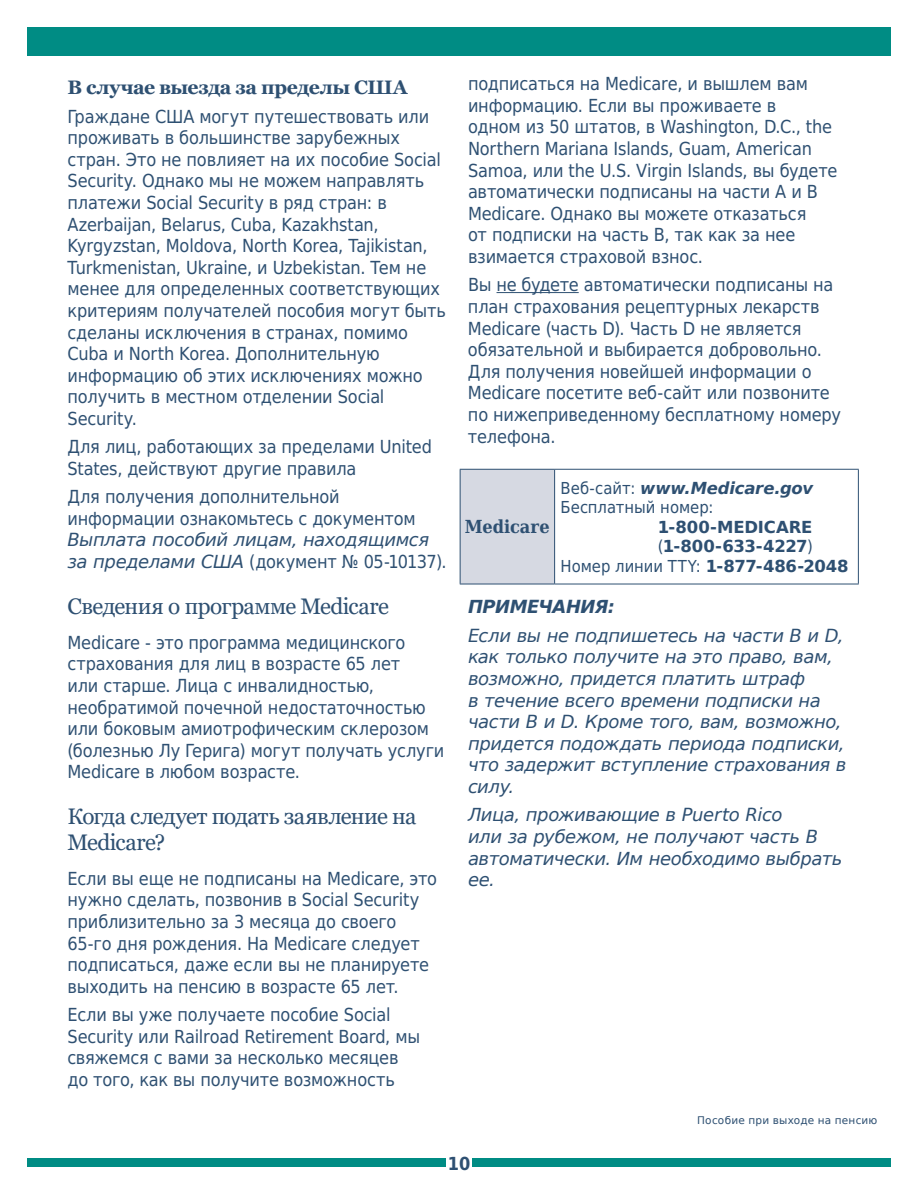
<style>
.page{position:relative;width:918px;height:1188px;background:#fff}
.page>*{position:absolute;margin:0;border:0;box-sizing:border-box;transform-origin:0 0}
.t1{font:22.5px/25.5px "Georgia";letter-spacing:-.025em;color:#2e5072}
.t2{font:700 19.5px "Georgia";letter-spacing:-.025em;color:#2e5072}
.t3{font:18px/21.6px "DejaVu Sans Condensed";letter-spacing:-.01em;color:#2e5072}
.t4{font:italic 18px/21.6px "DejaVu Sans";letter-spacing:-.025em;color:#2e5072}
.t5{font:italic 700 18px "DejaVu Sans";letter-spacing:-.025em;color:#2e5072}
.t6{font:700 18px "DejaVu Serif Condensed";color:#2e5072}
.t7{font:700 18px "DejaVu Sans Condensed";color:#2e5072}
.t8{font:16.5px "DejaVu Sans Condensed";color:#2e5072}
.t9{font:700 16.5px "DejaVu Sans";letter-spacing:-.01em;color:#2e5072}
.t10{font:italic 700 16.5px "DejaVu Sans";letter-spacing:-.015em;color:#2e5072}
.t11{font:10.5px "DejaVu Sans";letter-spacing:.02em;color:#2e5072}
.s1{font-family:"DejaVu Sans";font-style:italic}
.s2{font-family:"DejaVu Sans Condensed";font-weight:400;font-style:normal}
.s3{font-family:"DejaVu Sans Condensed";font-weight:400}
.s4{font-family:"DejaVu Sans";font-weight:700}
</style>
<div class="page">
<div style="left:27px;top:1159px;width:419px;height:8px;background:#008c84"></div>
<div style="left:472px;top:1159px;width:419px;height:8px;background:#008c84"></div>
<div style="left:27px;top:27px;width:864px;height:28px;background:#008c84"></div>
<hr style="left:497px;top:292px;width:82px;height:1px;background:#2e5072">
<div style="left:460px;top:469px;width:95px;height:115px;background:#d6d9e2"></div>
<hr style="left:460px;top:469px;width:95px;height:1px;background:#2e5072">
<hr style="left:460px;top:470px;width:1px;height:114px;background:#2e5072">
<hr style="left:555px;top:469px;width:304px;height:1px;background:#2e5072">
<hr style="left:554px;top:470px;width:1px;height:114px;background:#2e5072">
<hr style="left:858px;top:470px;width:1px;height:114px;background:#2e5072">
<hr style="left:460px;top:584px;width:95px;height:1px;background:#2e5072">
<hr style="left:555px;top:584px;width:304px;height:1px;background:#2e5072">
<h2 class="t2" style="left:68px;top:75px;width:342px">В случае выезда за пределы США</h2>
<p class="t3" style="left:68px;top:105px;width:380px">Граждане США могут путешествовать или проживать в большинстве зарубежных стран. Это не повлияет на их пособие Social Security. Однако мы не можем направлять платежи Social Security в ряд стран: в Azerbaijan, Belarus, Cuba, Kazakhstan, Kyrgyzstan, Moldova, North Korea, Tajikistan, Turkmenistan, Ukraine, и Uzbekistan. Тем не менее для определенных соответствующих критериям получателей пособия могут быть сделаны исключения в странах, помимо Cuba и North Korea. Дополнительную информацию об этих исключениях можно получить в местном отделении Social Security.</p>
<p class="t3" style="left:68px;top:436px;width:366px">Для лиц, работающих за пределами United<br>States, действуют другие правила</p>
<p class="t3" style="left:68px;top:486px;width:381px">Для получения дополнительной информации ознакомьтесь с документом <span class="s1">Выплата пособий лицам, находящимся за пределами США</span> (документ № 05-10137).</p>
<h1 class="t1" style="left:68px;top:594px;width:323px">Сведения о программе Medicare</h1>
<p class="t3" style="left:68px;top:631px;width:378px">Medicare - это программа медицинского страхования для лиц в возрасте 65 лет<br>или старше. Лица с инвалидностью, необратимой почечной недостаточностью или боковым амиотрофическим склерозом (болезнью Лу Герига) могут получать услуги Medicare в любом возрасте.</p>
<h1 class="t1" style="left:68px;top:804px;width:351px">Когда следует подать заявление на<br>Medicare?</h1>
<p class="t3" style="left:68px;top:867px;width:371px">Если вы еще не подписаны на Medicare, это нужно сделать, позвонив в Social Security приблизительно за 3 месяца до своего 65-го дня рождения. На Medicare следует подписаться, даже если вы не планируете выходить на пенсию в возрасте 65 лет.</p>
<p class="t3" style="left:68px;top:1004px;width:354px">Если вы уже получаете пособие Social Security или Railroad Retirement Board, мы свяжемся с вами за несколько месяцев до того, как вы получите возможность</p>
<p class="t3" style="left:468px;top:73px;width:371px">подписаться на Medicare, и вышлем вам информацию. Если вы проживаете в<br>одном из 50 штатов, в Washington, D.C., the Northern Mariana Islands, Guam, American Samoa, или the U.S. Virgin Islands, вы будете автоматически подписаны на части А и В Medicare. Однако вы можете отказаться<br>от подписки на часть В, так как за нее взимается страховой взнос.</p>
<p class="t3" style="left:468px;top:274px;width:375px">Вы не будете автоматически подписаны на план страхования рецептурных лекарств Medicare (часть D). Часть D не является обязательной и выбирается добровольно.<br>Для получения новейшей информации о Medicare посетите веб-сайт или позвоните по нижеприведенному бесплатному номеру телефона.</p>
<p class="t10" style="left:561px;top:475px;width:254px"><span class="s2">Веб-сайт:</span> www.Medicare.gov</p>
<p class="t8" style="left:561px;top:494px;width:154px">Бесплатный номер:</p>
<p class="t9" style="left:658px;top:514px;width:156px">1-800-MEDICARE</p>
<p class="t9" style="left:658px;top:533px;width:157px"><span class="s3">(</span>1-800-633-4227<span class="s3">)</span></p>
<p class="t8" style="left:561px;top:553px;width:290px">Номер линии TTY: <span class="s4">1-877-486-2048</span></p>
<p class="t5" style="left:468px;top:593px;width:149px">ПРИМЕЧАНИЯ:</p>
<p class="t4" style="left:468px;top:625px;width:380px">Если вы не подпишетесь на части B и D, как только получите на это право, вам, возможно, придется платить штраф<br>в течение всего времени подписки на части B и D. Кроме того, вам, возможно, придется подождать периода подписки, что задержит вступление страхования в силу.</p>
<p class="t4" style="left:468px;top:804px;width:376px">Лица, проживающие в Puerto Rico<br>или за рубежом, не получают часть В автоматически. Им необходимо выбрать ее.</p>
<p class="t6" style="left:465px;top:513px;width:86px">Medicare</p>
<p class="t11" style="left:697px;top:1112px;width:182px">Пособие при выходе на пенсию</p>
<p class="t7" style="left:448px;top:1148px;width:24px">10</p>
</div>
